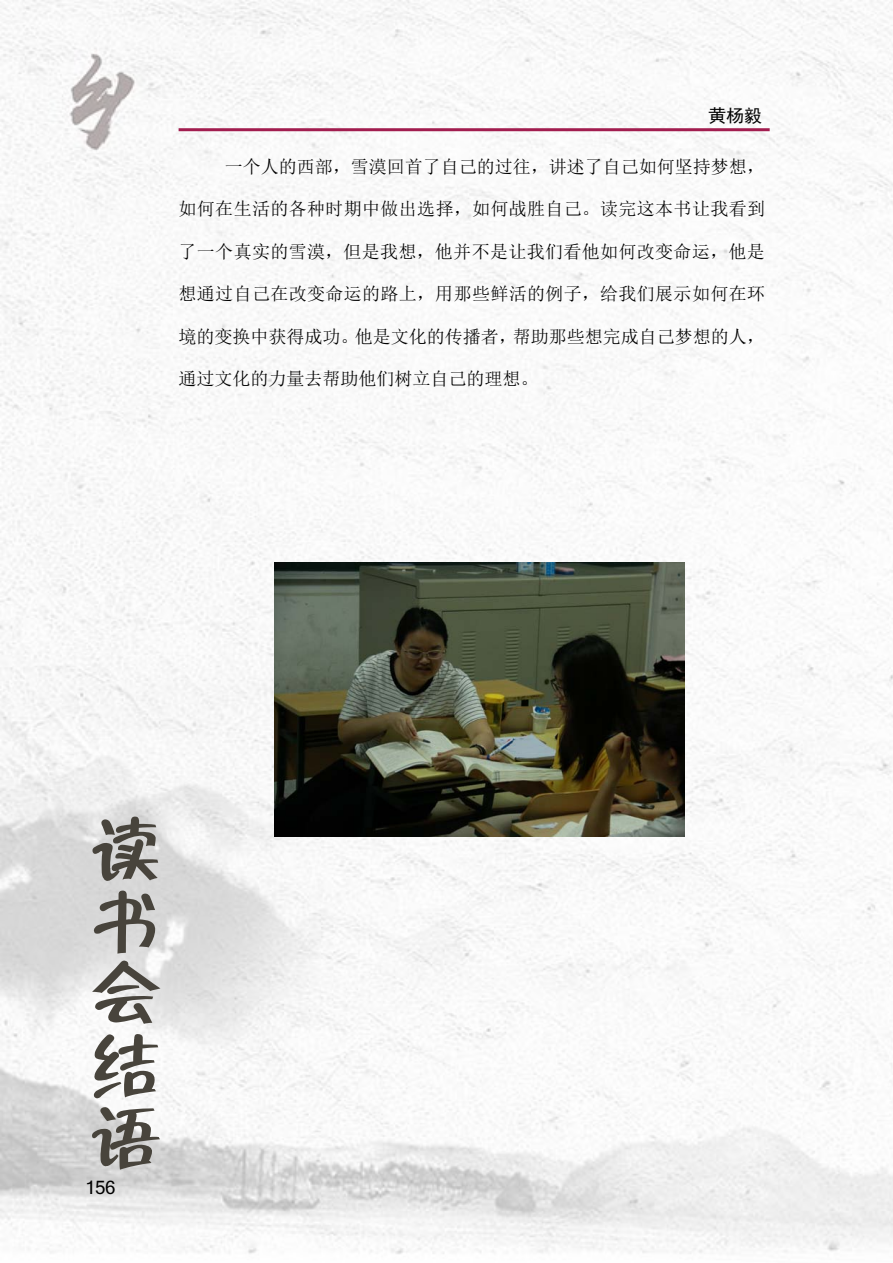
<style>
.page{position:relative;width:893px;height:1263px;background:#fff}
.page>*{position:absolute;margin:0;border:0;box-sizing:border-box;transform-origin:0 0}
.t1{font:72px/71.7px "FZZBHJW GB1 0";color:#48443c;text-align:justify}
.t2{font:18px "Sim Sun";letter-spacing:.02em;color:#000}
.t3{font:18px "Sim Sun";color:#000}
.t4{font:18px "Kartika";color:#000}
.t5{font:18px "Sim Hei";color:#000}
</style>
<div class="page">
<img style="left:0;top:0;width:893px;height:1254px">
<hr style="left:179px;top:128px;width:591px;height:3px;background:#a21d4f">
<img style="left:274px;top:562px;width:411px;height:274px">
<p class="t5" style="left:708px;top:106px;width:55px">黄杨毅</p>
<p class="t3" style="left:225px;top:157px;width:542px">一个人的西部，雪漠回首了自己的过往，讲述了自己如何坚持梦想，</p>
<p class="t2" style="left:179px;top:200px;width:588px">如何在生活的各种时期中做出选择，如何战胜自己。读完这本书让我看到</p>
<p class="t2" style="left:179px;top:242px;width:588px">了一个真实的雪漠，但是我想，他并不是让我们看他如何改变命运，他是</p>
<p class="t2" style="left:179px;top:285px;width:588px">想通过自己在改变命运的路上，用那些鲜活的例子，给我们展示如何在环</p>
<p class="t3" style="left:179px;top:327px;width:588px">境的变换中获得成功。他是文化的传播者，帮助那些想完成自己梦想的人，</p>
<p class="t3" style="left:179px;top:370px;width:361px">通过文化的力量去帮助他们树立自己的理想。</p>
<h1 class="t1" style="left:90px;top:817px;width:72px">读书会结语</h1>
<p class="t4" style="left:85px;top:1176px;width:32px">156</p>
</div>
